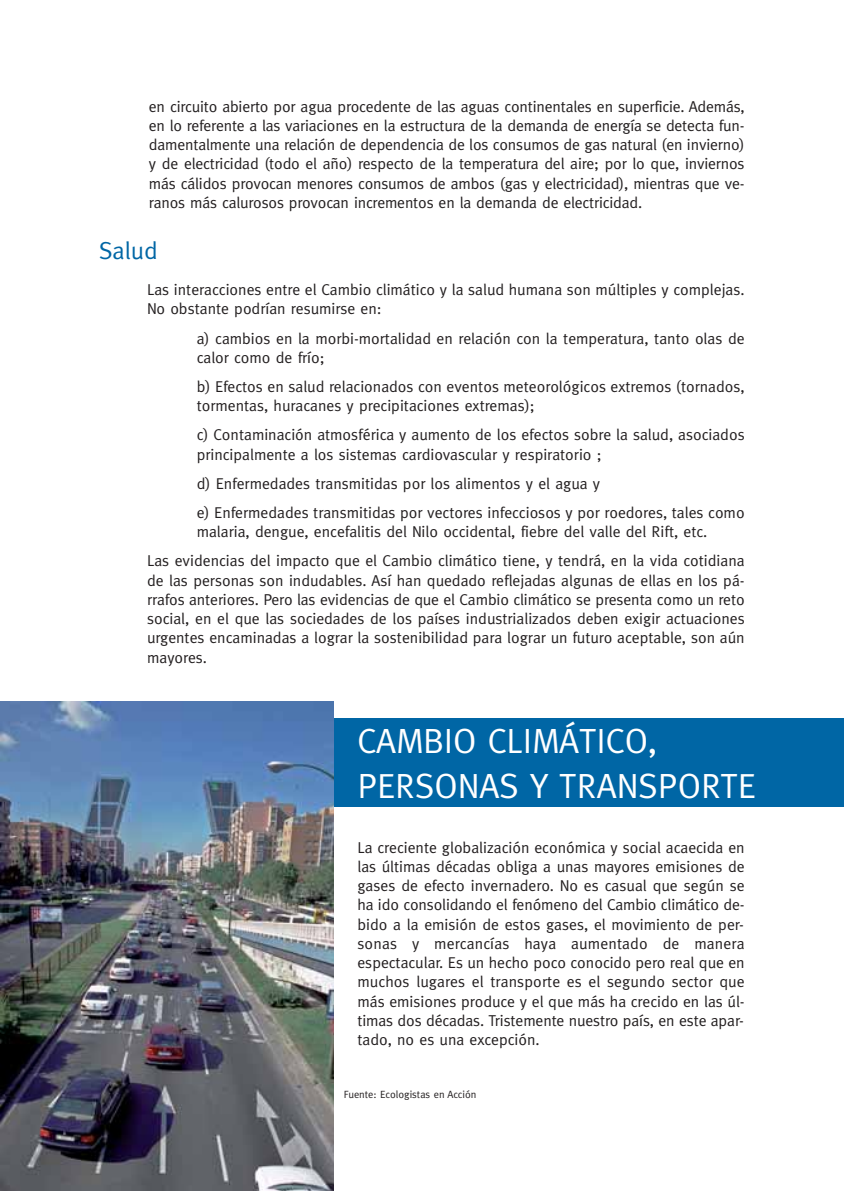
<style>
.page{position:relative;width:844px;height:1191px;background:#fff}
.page>*{position:absolute;margin:0;border:0;box-sizing:border-box;transform-origin:0 0}
.t1{font:35px/45px "Meta";color:#fff}
.t2{font:24.5px "Meta";color:#0066a5}
.t3{font:15.75px/19.2px "Meta";color:#231f20}
.t4{font:10.5px "Meta";color:#231f20}
</style>
<div class="page">
<div style="left:99px;top:718px;width:744px;height:88px;background:#0066a5"></div>
<img style="left:0;top:701px;width:334px;height:490px">
<p class="t3" style="left:149px;top:98px;width:597px;text-align:justify">en circuito abierto por agua procedente de las aguas continentales en superficie. Además, en lo referente a las variaciones en la estructura de la demanda de energía se detecta fun&shy;damentalmente una relación de dependencia de los consumos de gas natural (en invierno) y de electricidad (todo el año) respecto de la temperatura del aire; por lo que, inviernos más cálidos provocan menores consumos de ambos (gas y electricidad), mientras que ve&shy;ranos más calurosos provocan incrementos en la demanda de electricidad.</p>
<h2 class="t2" style="left:99px;top:241px;width:60px">Salud</h2>
<p class="t3" style="left:147px;top:282px;width:599px">Las interacciones entre el Cambio climático y la salud humana son múltiples y complejas.<br>No obstante podrían resumirse en:</p>
<p class="t3" style="left:197px;top:330px;width:549px">a) cambios en la morbi-mortalidad en relación con la temperatura, tanto olas de calor como de frío;</p>
<p class="t3" style="left:197px;top:378px;width:549px">b) Efectos en salud relacionados con eventos meteorológicos extremos (tornados, tormentas, huracanes y precipitaciones extremas);</p>
<p class="t3" style="left:197px;top:427px;width:549px">c) Contaminación atmosférica y aumento de los efectos sobre la salud, asociados principalmente a los sistemas cardiovascular y respiratorio ;</p>
<p class="t3" style="left:197px;top:470px;width:549px;line-height:29.2px">d) Enfermedades transmitidas por los alimentos y el agua y<br>e) Enfermedades transmitidas por vectores infecciosos y por roedores, tales como</p>
<p class="t3" style="left:147px;top:519px;width:599px;line-height:29.2px;text-indent:50px">malaria, dengue, encefalitis del Nilo occidental, fiebre del valle del Rift, etc.<br>Las evidencias del impacto que el Cambio climático tiene, y tendrá, en la vida cotidiana</p>
<p class="t3" style="left:147px;top:572px;width:599px;text-align:justify">de las personas son indudables. Así han quedado reflejadas algunas de ellas en los pá&shy;rrafos anteriores. Pero las evidencias de que el Cambio climático se presenta como un reto social, en el que las sociedades de los países industrializados deben exigir actuaciones urgentes encaminadas a lograr la sostenibilidad para lograr un futuro aceptable, son aún mayores.</p>
<h1 class="t1" style="left:357px;top:722px;width:400px">CAMBIO CLIMÁTICO,<br>PERSONAS Y TRANSPORTE</h1>
<p class="t3" style="left:357px;top:839px;width:388px;text-align:justify">La creciente globalización económica y social acaecida en las últimas décadas obliga a unas mayores emisiones de gases de efecto invernadero. No es casual que según se ha ido consolidando el fenómeno del Cambio climático de&shy;bido a la emisión de estos gases, el movimiento de per&shy;sonas y mercancías haya aumentado de manera espectacular. Es un hecho poco conocido pero real que en muchos lugares el transporte es el segundo sector que más emisiones produce y el que más ha crecido en las úl&shy;timas dos décadas. Tristemente nuestro país, en este apar&shy;tado, no es una excepción.</p>
<p class="t4" style="left:344px;top:1090px;width:134px">Fuente: Ecologistas en Acción</p>
</div>
